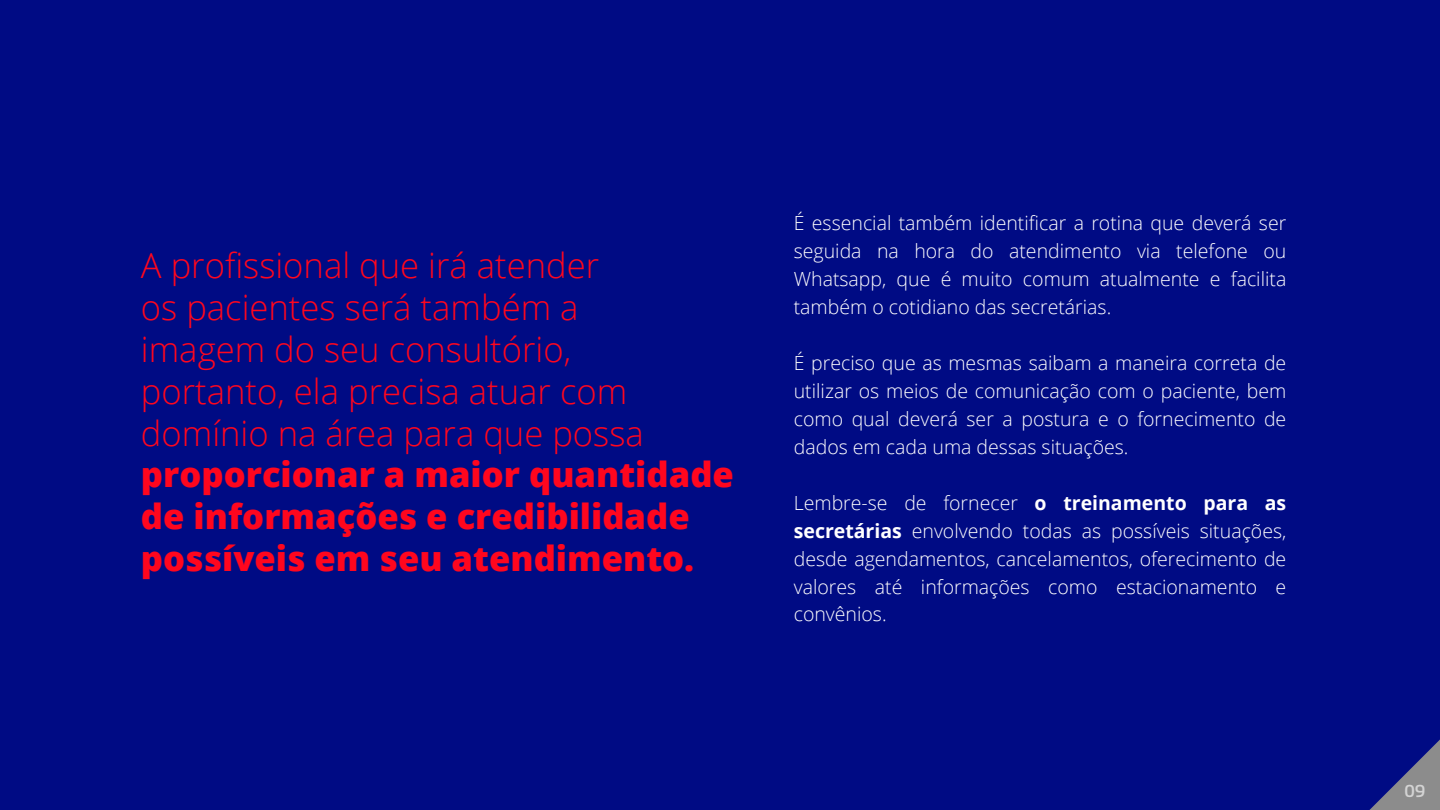
<style>
.page{position:relative;width:1440px;height:810px;background:#000b84}
.page>*{position:absolute;margin:0;border:0;box-sizing:border-box;transform-origin:0 0}
.t1{font:300 34.58px/41.9px "Open Sans";color:#ff061e}
.t2{font:800 34.58px/41.9px "Open Sans";color:#ff061e}
.t3{font:300 19.5px/28px "Open Sans";color:#fff;text-align:justify}
.t4{font:600 17.85px "Flexo";color:#d3d3d3}
.s1{font-weight:700}
</style>
<div class="page">
<svg style="left:1370px;top:740px;width:70px;height:70px"></svg>
<h1 class="t1" style="left:141px;top:243px;width:504px">A profissional que irá atender os pacientes será também a imagem do seu consultório, portanto, ela precisa atuar com domínio na área para que possa</h1>
<h1 class="t2" style="left:141px;top:452px;width:595px">proporcionar a maior quantidade de informações e credibilidade possíveis em seu atendimento.</h1>
<p class="t3" style="left:794px;top:209px;width:494px">É essencial também identificar a rotina que deverá ser seguida na hora do atendimento via telefone ou Whatsapp, que é muito comum atualmente e facilita também o cotidiano das secretárias.</p>
<p class="t3" style="left:794px;top:348px;width:494px">É preciso que as mesmas saibam a maneira correta de utilizar os meios de comunicação com o paciente, bem como qual deverá ser a postura e o fornecimento de dados em cada uma dessas situações.</p>
<p class="t3" style="left:794px;top:488px;width:494px">Lembre-se de fornecer <span class="s1">o treinamento para as secretárias</span> envolvendo todas as possíveis situações, desde agendamentos, cancelamentos, oferecimento de valores até informações como estacionamento e convênios.</p>
<p class="t4" style="left:1404px;top:780px;width:23px">09</p>
</div>
